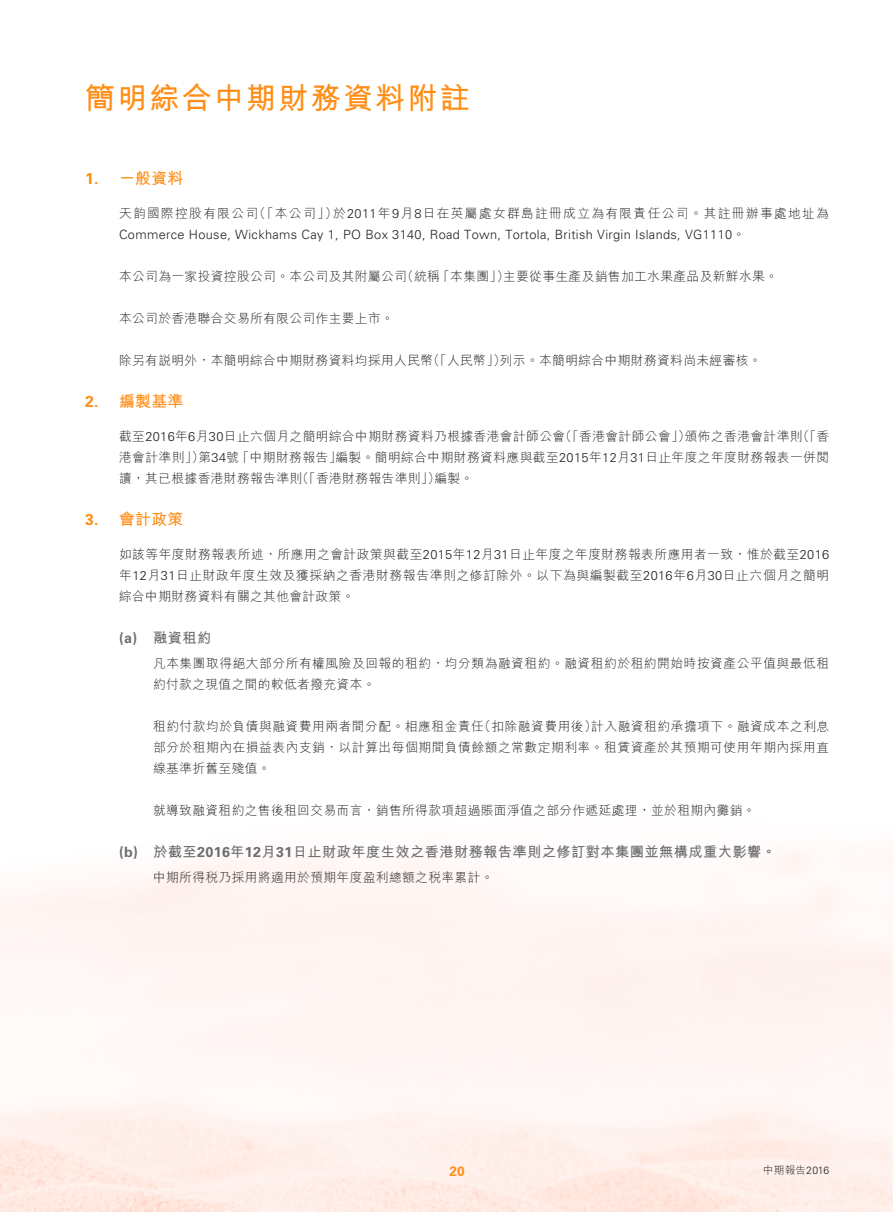
<style>
.page{position:relative;width:893px;height:1212px;background:#fff}
.page>*{position:absolute;margin:0;border:0;box-sizing:border-box;transform-origin:0 0}
.t1{font:700 30px "M Hei HK";letter-spacing:.075em;color:#ff8e17}
.t2{font:700 15.75px "M Hei HK";letter-spacing:.03em;color:#ff8e17}
.t3{font:700 15.75px "Univers LT Std";color:#ff8e17}
.t4{font:700 14.25px "M Hei HK";letter-spacing:.03em;color:#6c6d70}
.t5{font:700 14.25px "Univers LT Std";color:#6c6d70}
.t6{font:700 13.5px "Univers LT Std";color:#ff8e17}
.t7{font:300 12.75px/21px "M Hei HK";letter-spacing:.03em;color:#231f20}
.t8{font:300 12.75px "Univers LT Std";letter-spacing:.03em;color:#231f20}
.t9{font:300 12.75px "M Hei HK";letter-spacing:.1em;color:#231f20}
.t10{font:300 10.5px "M Hei HK";color:#231f20}
.s1{font-family:"Univers LT Std"}
.s2{font-family:"M Hei HK"}
</style>
<div class="page">
<h1 class="t1" style="left:85px;top:76px;width:386px">簡明綜合中期財務資料附註</h1>
<p class="t3" style="left:85px;top:169px;width:15px">1.</p>
<p class="t3" style="left:85px;top:392px;width:15px">2.</p>
<p class="t3" style="left:85px;top:510px;width:15px">3.</p>
<p class="t2" style="left:119px;top:167px;width:66px">一般資料</p>
<p class="t9" style="left:333px;top:207px;width:497px">於<span class="s1">2011</span>年<span class="s1">9</span>月<span class="s1">8</span>日在英屬處女群島註冊成立為有限責任公司。其註冊辦事處地址為</p>
<p class="t7" style="left:253px;top:203px;width:86px">（「本公司」）</p>
<p class="t9" style="left:119px;top:207px;width:141px">天韵國際控股有限公司</p>
<p class="t8" style="left:119px;top:227px;width:628px">Commerce House, Wickhams Cay 1, PO Box 3140, Road Town, Tortola, British Virgin Islands, VG1110<span class="s2">。</span></p>
<p class="t7" style="left:503px;top:266px;width:276px">主要從事生產及銷售加工水果產品及新鮮水果。</p>
<p class="t7" style="left:401px;top:266px;width:40px">（統稱</p>
<p class="t7" style="left:437px;top:266px;width:73px">「本集團」）</p>
<p class="t7" style="left:119px;top:266px;width:289px">本公司為一家投資控股公司。本公司及其附屬公司</p>
<p class="t7" style="left:119px;top:308px;width:276px">本公司於香港聯合交易所有限公司作主要上市。</p>
<p class="t7" style="left:427px;top:350px;width:80px">（「人民幣」）</p>
<p class="t7" style="left:119px;top:350px;width:316px">除另有說明外，本簡明綜合中期財務資料均採用人民幣</p>
<p class="t2" style="left:119px;top:390px;width:66px">編製基準</p>
<p class="t7" style="left:500px;top:350px;width:263px">列示。本簡明綜合中期財務資料尚未經審核。</p>
<p class="t7" style="left:335px;top:426px;width:495px;text-indent:-216px">截至<span class="s1">2016</span>年 月<span class="s1">6 30</span>日止六個月之簡明綜合中期財務資料乃根據香港會計師公會<br>編製。簡明綜合中期財務資料應與截至<span class="s1">2015</span>年<span class="s1">12</span>月<span class="s1">31</span>日止年度之年度財務報表一併閱</p>
<p class="t7" style="left:559px;top:426px;width:133px">（「香港會計師公會」）</p>
<p class="t7" style="left:797px;top:426px;width:34px">（「香</p>
<p class="t7" style="left:685px;top:426px;width:119px">頒佈之香港會計準則</p>
<p class="t7" style="left:119px;top:447px;width:87px">港會計準則」）</p>
<p class="t7" style="left:198px;top:447px;width:42px">第<span class="s1">34</span>號</p>
<p class="t7" style="left:237px;top:447px;width:106px">「中期財務報告」</p>
<p class="t7" style="left:296px;top:468px;width:146px">（「香港財務報告準則」）</p>
<p class="t7" style="left:119px;top:468px;width:185px">讀，其已根據香港財務報告準則</p>
<p class="t2" style="left:119px;top:507px;width:66px">會計政策</p>
<p class="t7" style="left:434px;top:468px;width:40px">編製。</p>
<p class="t7" style="left:119px;top:543px;width:712px;text-align:justify">如該等年度財務報表所述，所應用之會計政策與截至<span class="s1">2015</span>年<span class="s1">12</span>月<span class="s1">31</span>日止年度之年度財務報表所應用者一致，惟於截至<span class="s1">2016</span>年<span class="s1">12</span>月<span class="s1">31</span>日止財政年度生效及獲採納之香港財務報告準則之修訂除外。以下為與編製截至<span class="s1">2016</span>年<span class="s1">6</span>月<span class="s1">30</span>日止六個月之簡明綜合中期財務資料有關之其他會計政策。</p>
<p class="t4" style="left:153px;top:627px;width:60px">融資租約</p>
<p class="t5" style="left:119px;top:629px;width:20px">a( )</p>
<p class="t5" style="left:119px;top:843px;width:20px">b( )</p>
<p class="t7" style="left:153px;top:653px;width:678px">凡本集團取得絕大部分所有權風險及回報的租約，均分類為融資租約。融資租約於租約開始時按資產公平值與最低租約付款之現值之間的較低者撥充資本。</p>
<p class="t7" style="left:591px;top:716px;width:240px">計入融資租約承擔項下。融資成本之利息</p>
<p class="t7" style="left:153px;top:716px;width:678px">租約付款均於負債與融資費用兩者間分配。相應租金責任<br>部分於租期內在損益表內支銷，以計算出每個期間負債餘額之常數定期利率。租賃資產於其預期可使用年期內採用直線基準折舊至殘值。</p>
<p class="t7" style="left:153px;top:800px;width:604px">就導致融資租約之售後租回交易而言，銷售所得款項超過賬面淨值之部分作遞延處理，並於租期內攤銷。</p>
<p class="t4" style="left:153px;top:841px;width:624px">於截至<span class="s1">2016</span>年<span class="s1">12</span>月<span class="s1">31</span>日止財政年度生效之香港財務報告準則之修訂對本集團並無構成重大影響。</p>
<p class="t7" style="left:478px;top:716px;width:120px">（扣除融資費用後）</p>
<p class="t7" style="left:153px;top:867px;width:342px">中期所得稅乃採用將適用於預期年度盈利總額之稅率累計。</p>
<p class="t6" style="left:450px;top:1163px;width:17px">20</p>
<p class="t10" style="left:763px;top:1165px;width:68px">中期報告<span class="s1">2016</span></p>
</div>
